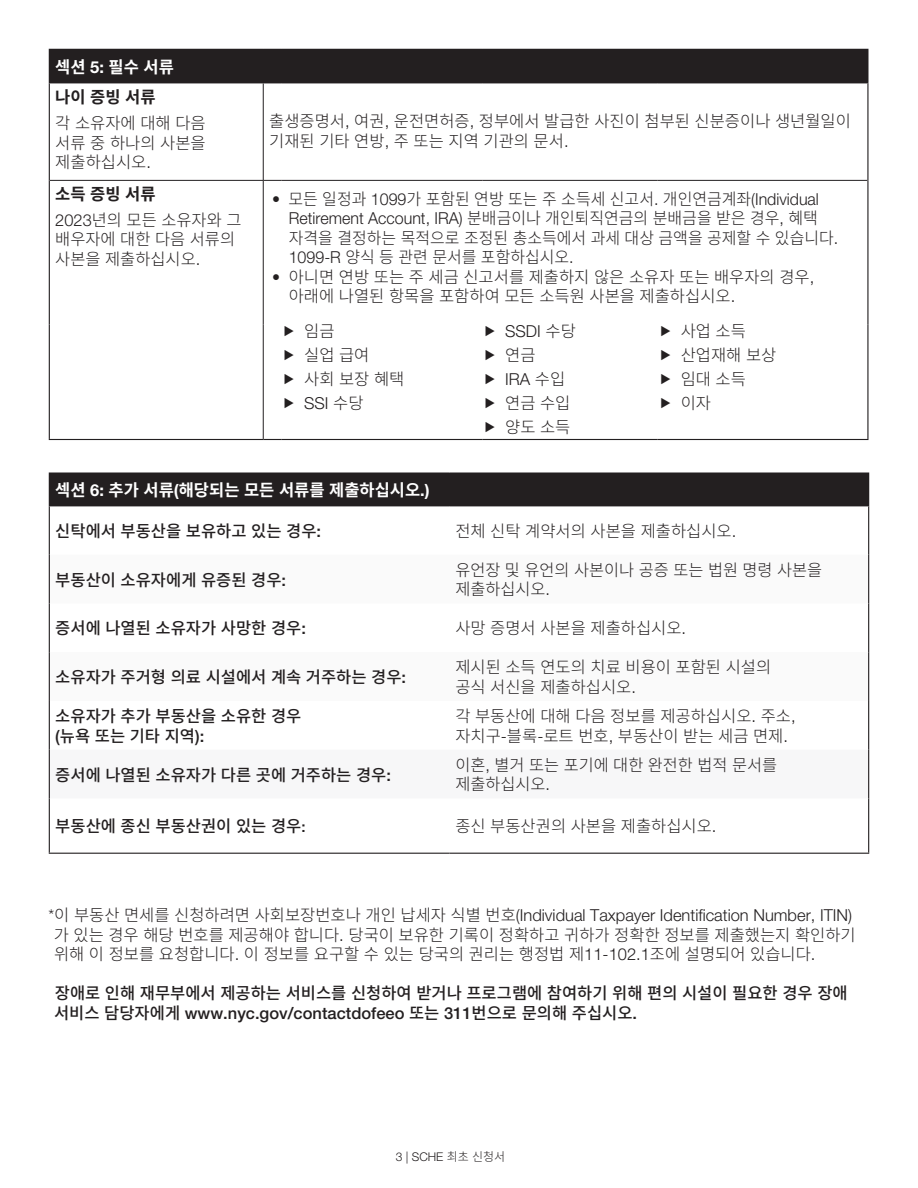
<style>
.page{position:relative;width:918px;height:1188px;background:#fff}
.page>*{position:absolute;margin:0;border:0;box-sizing:border-box;transform-origin:0 0}
.t1{font:300 16.5px/19.5px "Noto Sans CJ Kkr";color:#231f20}
.t2{font:500 16.5px/19.5px "Noto Sans CJ Kkr";color:#231f20}
.t3{font:700 16.5px "Noto Sans CJ Kkr";color:#fff}
.t4{font:300 16.5px "Helvetica Neue LT Std";color:#231f20}
.t5{font:700 16.5px "Noto Sans CJ Kkr";color:#231f20}
.t6{font:300 12px "Helvetica Neue LT Std";color:#231f20}
.s1{font-family:"Helvetica Neue LT Std"}
.s2{font-family:"Noto Sans CJ Kkr"}
.s3{font-family:"Helvetica Neue LT Std";font-size:15px}
</style>
<div class="page">
<div style="left:49px;top:49px;width:819px;height:34px;background:#231f20"></div>
<hr style="left:867px;top:324px;width:1px;height:115px;background:#231f20">
<svg style="left:263px;top:439px;width:18px;height:1px"></svg>
<hr style="left:281px;top:439px;width:201px;height:1px;background:#231f20">
<hr style="left:482px;top:439px;width:176px;height:1px;background:#231f20">
<hr style="left:658px;top:439px;width:210px;height:1px;background:#231f20">
<hr style="left:49px;top:83px;width:1px;height:97px;background:#231f20">
<hr style="left:867px;top:83px;width:1px;height:97px;background:#231f20">
<hr style="left:49px;top:180px;width:1px;height:144px;background:#231f20">
<hr style="left:867px;top:180px;width:1px;height:144px;background:#231f20">
<hr style="left:49px;top:324px;width:1px;height:115px;background:#231f20">
<hr style="left:49px;top:439px;width:214px;height:1px;background:#231f20">
<hr style="left:263px;top:83px;width:1px;height:97px;background:#231f20">
<hr style="left:50px;top:180px;width:213px;height:1px;background:#231f20">
<svg style="left:263px;top:180px;width:18px;height:1px"></svg>
<hr style="left:281px;top:180px;width:201px;height:1px;background:#231f20">
<hr style="left:482px;top:180px;width:176px;height:1px;background:#231f20">
<hr style="left:658px;top:180px;width:209px;height:1px;background:#231f20">
<hr style="left:263px;top:181px;width:1px;height:143px;background:#231f20">
<hr style="left:263px;top:324px;width:1px;height:115px;background:#231f20">
<div style="left:49px;top:473px;width:820px;height:33px;background:#231f20"></div>
<hr style="left:49px;top:472px;width:400px;height:2px;background:#231f20">
<hr style="left:449px;top:472px;width:420px;height:2px;background:#231f20">
<hr style="left:49px;top:506px;width:1px;height:49px;background:#231f20">
<hr style="left:868px;top:506px;width:1px;height:49px;background:#231f20">
<hr style="left:49px;top:555px;width:1px;height:48px;background:#231f20">
<hr style="left:868px;top:555px;width:1px;height:48px;background:#231f20">
<hr style="left:49px;top:603px;width:1px;height:49px;background:#231f20">
<hr style="left:868px;top:603px;width:1px;height:49px;background:#231f20">
<hr style="left:49px;top:652px;width:1px;height:49px;background:#231f20">
<hr style="left:868px;top:652px;width:1px;height:49px;background:#231f20">
<hr style="left:49px;top:701px;width:1px;height:49px;background:#231f20">
<hr style="left:868px;top:701px;width:1px;height:49px;background:#231f20">
<hr style="left:49px;top:750px;width:1px;height:48px;background:#231f20">
<hr style="left:868px;top:750px;width:1px;height:48px;background:#231f20">
<hr style="left:49px;top:798px;width:1px;height:55px;background:#231f20">
<hr style="left:868px;top:798px;width:1px;height:55px;background:#231f20">
<hr style="left:49px;top:853px;width:400px;height:1px;background:#231f20">
<hr style="left:449px;top:853px;width:420px;height:1px;background:#231f20">
<p class="t3" style="left:55px;top:57px;width:120px">섹션 <span class="s1">5:</span> 필수 서류</p>
<p class="t5" style="left:55px;top:87px;width:102px">나이 증빙 서류</p>
<p class="t1" style="left:55px;top:114px;width:152px;text-align:justify">각 소유자에 대해 다음 서류 중 하나의 사본을 제출하십시오<span class="s1">.</span></p>
<p class="t1" style="left:269px;top:112px;width:583px">출생증명서<span class="s1">,</span> 여권<span class="s1">,</span> 운전면허증<span class="s1">,</span> 정부에서 발급한 사진이 첨부된 신분증이나 생년월일이 기재된 기타 연방<span class="s1">,</span> 주 또는 지역 기관의 문서<span class="s1">.</span></p>
<p class="t5" style="left:55px;top:185px;width:102px">소득 증빙 서류</p>
<p class="t1" style="left:55px;top:210px;width:188px"><span class="s1">2023</span>년의 모든 소유자와 그 배우자에 대한 다음 서류의 사본을 제출하십시오<span class="s1">.</span></p>
<p class="t1" style="left:289px;top:189px;width:551px;text-indent:-16px"><span class="s1">•</span> 모든 일정과 <span class="s1">1099</span>가 포함된 연방 또는 주 소득세 신고서<span class="s1">.</span> 개인연금계좌<span class="s1">(Individual Retirement Account, IRA)</span> 분배금이나 개인퇴직연금의 분배금을 받은 경우<span class="s1">,</span> 혜택 자격을 결정하는 목적으로 조정된 총소득에서 과세 대상 금액을 공제할 수 있습니다<span class="s1">.<br>1099-R</span> 양식 등 관련 문서를 포함하십시오<span class="s1">.</span></p>
<p class="t1" style="left:289px;top:267px;width:527px;text-indent:-16px"><span class="s1">•</span> 아니면 연방 또는 주 세금 신고서를 제출하지 않은 소유자 또는 배우자의 경우<span class="s1">, </span>아래에 나열된 항목을 포함하여 모든 소득원 사본을 제출하십시오<span class="s1">.</span></p>
<p class="t1" style="left:304px;top:322px;width:32px">임금</p>
<p class="t1" style="left:304px;top:346px;width:67px">실업 급여</p>
<p class="t1" style="left:304px;top:370px;width:102px">사회 보장 혜택</p>
<p class="t4" style="left:304px;top:394px;width:61px">SSI <span class="s2">수당</span></p>
<p class="t1" style="left:681px;top:322px;width:67px">사업 소득</p>
<p class="t1" style="left:681px;top:346px;width:97px">산업재해 보상</p>
<p class="t1" style="left:681px;top:370px;width:67px">임대 소득</p>
<p class="t1" style="left:681px;top:394px;width:32px">이자</p>
<p class="t4" style="left:505px;top:322px;width:72px">SSDI <span class="s2">수당</span></p>
<p class="t1" style="left:505px;top:346px;width:32px">연금</p>
<p class="t4" style="left:505px;top:370px;width:62px">IRA <span class="s2">수입</span></p>
<p class="t1" style="left:505px;top:394px;width:67px">연금 수입</p>
<p class="t1" style="left:505px;top:418px;width:67px">양도 소득</p>
<p class="t3" style="left:55px;top:481px;width:376px">섹션 <span class="s1">6:</span> 추가 서류<span class="s1">(</span>해당되는 모든 서류를 제출하십시오<span class="s1">.)</span></p>
<p class="t2" style="left:55px;top:521px;width:267px">신탁에서 부동산을 보유하고 있는 경우<span class="s1">:</span></p>
<p class="t1" style="left:455px;top:521px;width:282px">전체 신탁 계약서의 사본을 제출하십시오<span class="s1">.</span></p>
<p class="t2" style="left:55px;top:570px;width:232px">부동산이 소유자에게 유증된 경우<span class="s1">:</span></p>
<p class="t1" style="left:455px;top:560px;width:368px">유언장 및 유언의 사본이나 공증 또는 법원 명령 사본을 제출하십시오<span class="s1">.</span></p>
<p class="t2" style="left:55px;top:619px;width:252px">증서에 나열된 소유자가 사망한 경우<span class="s1">:</span></p>
<p class="t1" style="left:455px;top:619px;width:232px">사망 증명서 사본을 제출하십시오<span class="s1">.</span></p>
<p class="t2" style="left:55px;top:668px;width:352px">소유자가 주거형 의료 시설에서 계속 거주하는 경우<span class="s1">:</span></p>
<p class="t1" style="left:455px;top:658px;width:317px">제시된 소득 연도의 치료 비용이 포함된 시설의</p>
<p class="t1" style="left:455px;top:677px;width:182px">공식 서신을 제출하십시오<span class="s1">.</span></p>
<p class="t2" style="left:55px;top:707px;width:248px">소유자가 추가 부동산을 소유한 경우</p>
<p class="t2" style="left:55px;top:726px;width:150px"><span class="s1">(</span>뉴욕 또는 기타 지역<span class="s1">):</span></p>
<p class="t1" style="left:455px;top:707px;width:342px">각 부동산에 대해 다음 정보를 제공하십시오<span class="s1">.</span> 주소<span class="s1">, </span>자치구<span class="s1">-</span>블록<span class="s1">-</span>로트 번호<span class="s1">,</span> 부동산이 받는 세금 면제<span class="s1">.</span></p>
<p class="t2" style="left:55px;top:765px;width:337px">증서에 나열된 소유자가 다른 곳에 거주하는 경우<span class="s1">:</span></p>
<p class="t1" style="left:455px;top:755px;width:323px">이혼<span class="s1">,</span> 별거 또는 포기에 대한 완전한 법적 문서를 제출하십시오<span class="s1">.</span></p>
<p class="t2" style="left:55px;top:817px;width:252px">부동산에 종신 부동산권이 있는 경우<span class="s3">:</span></p>
<p class="t1" style="left:455px;top:817px;width:263px">종신 부동산권의 사본을 제출하십시오<span class="s1">.</span></p>
<p class="t1" style="left:54px;top:906px;width:804px;text-indent:-5px"><span class="s1">*</span>이 부동산 면세를 신청하려면 사회보장번호나 개인 납세자 식별 번호<span class="s1">(Individual Taxpayer Identification Number, ITIN) </span>가 있는 경우 해당 번호를 제공해야 합니다<span class="s1">.</span> 당국이 보유한 기록이 정확하고 귀하가 정확한 정보를 제출했는지 확인하기 위해 이 정보를 요청합니다<span class="s1">.</span> 이 정보를 요구할 수 있는 당국의 권리는 행정법 제<span class="s1">11-102.1</span>조에 설명되어 있습니다<span class="s1">.</span></p>
<p class="t2" style="left:54px;top:984px;width:795px">장애로 인해 재무부에서 제공하는 서비스를 신청하여 받거나 프로그램에 참여하기 위해 편의 시설이 필요한 경우 장애 서비스 담당자에게 <span class="s1">www.nyc.gov/contactdofeeo</span> 또는 <span class="s1">311</span>번으로 문의해 주십시오<span class="s1">.</span></p>
<p class="t6" style="left:396px;top:1149px;width:111px">3 | SCHE <span class="s2">최초 신청서</span></p>
</div>
